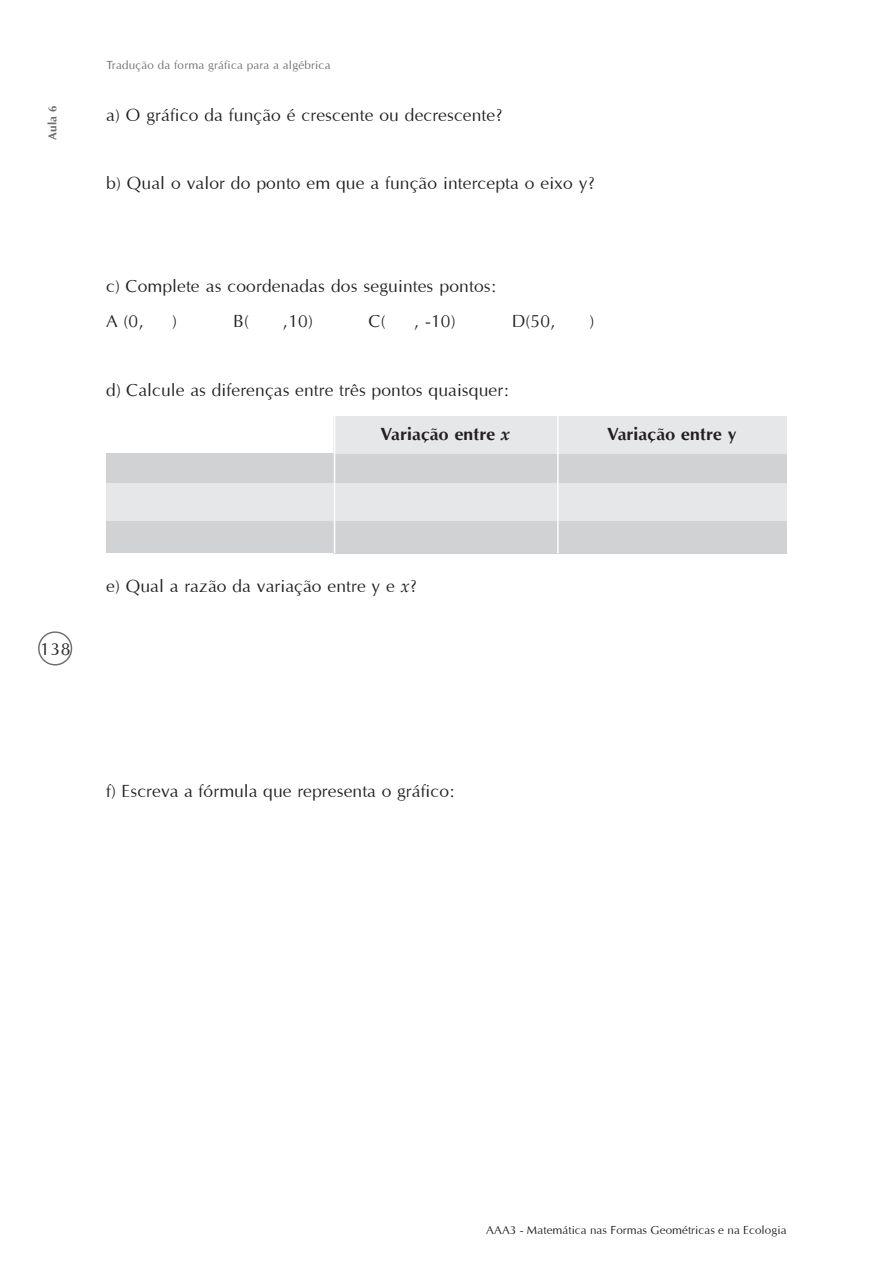
<style>
.page{position:relative;width:893px;height:1263px;background:#fff}
.page>*{position:absolute;margin:0;border:0;box-sizing:border-box;transform-origin:0 0}
.t1{font:18px/34.5px "Optane";color:#231f20}
.t2{font:700 18px "Optane";color:#231f20}
.t3{font:12px "Optane";color:#231f20}
.t4{font:12px "Optane";letter-spacing:.01em;color:#6c6d70}
.t5{font:700 12px "Optane";color:#6c6d70}
.s1{font-family:"Palatino Linotype";font-style:italic}
</style>
<div class="page">
<svg style="left:38px;top:631px;width:35px;height:35px"></svg>
<div style="left:106px;top:454px;width:680px;height:99px;background:#d1d2d4"></div>
<div style="left:334px;top:416px;width:452px;height:137px;background:#d1d2d4"></div>
<div style="left:334px;top:416px;width:452px;height:37px;background:#e6e7e9"></div>
<div style="left:106px;top:483px;width:680px;height:37px;background:#e6e7e9"></div>
<hr style="left:557px;top:416px;width:1px;height:137px;background:#fff">
<hr style="left:334px;top:416px;width:1px;height:137px;background:#fff">
<p class="t4" style="left:106px;top:58px;width:225px">Tradução da forma gráfica para a algébrica</p>
<p class="t5" style="left:45px;top:140px;width:36px;rotate:-90deg">Aula 6</p>
<p class="t1" style="left:106px;top:97px;width:397px">a) O gráfico da função é crescente ou decrescente?</p>
<p class="t1" style="left:106px;top:166px;width:490px">b) Qual o valor do ponto em que a função intercepta o eixo y?</p>
<p class="t1" style="left:106px;top:269px;width:392px">c) Complete as coordenadas dos seguintes pontos:<br>A (0,</p>
<p class="t1" style="left:172px;top:304px;width:6px">)</p>
<p class="t1" style="left:233px;top:304px;width:17px">B(</p>
<p class="t1" style="left:282px;top:304px;width:32px">,10)</p>
<p class="t1" style="left:369px;top:304px;width:18px">C(</p>
<p class="t1" style="left:413px;top:304px;width:44px">, -10)</p>
<p class="t1" style="left:511px;top:304px;width:46px">D(50,</p>
<p class="t1" style="left:589px;top:304px;width:6px">)</p>
<p class="t1" style="left:106px;top:372px;width:404px">d) Calcule as diferenças entre três pontos quaisquer:</p>
<p class="t2" style="left:380px;top:423px;width:131px">Variação entre <span class="s1">x</span></p>
<p class="t2" style="left:607px;top:423px;width:131px">Variação entre y</p>
<p class="t1" style="left:40px;top:632px;width:32px">138</p>
<p class="t1" style="left:106px;top:568px;width:312px">e) Qual a razão da variação entre y e <span class="s1">x</span>?</p>
<p class="t1" style="left:106px;top:774px;width:350px">f) Escreva a fórmula que representa o gráfico:</p>
<p class="t3" style="left:486px;top:1223px;width:302px">AAA3 - Matemática nas Formas Geométricas e na Ecologia</p>
</div>
